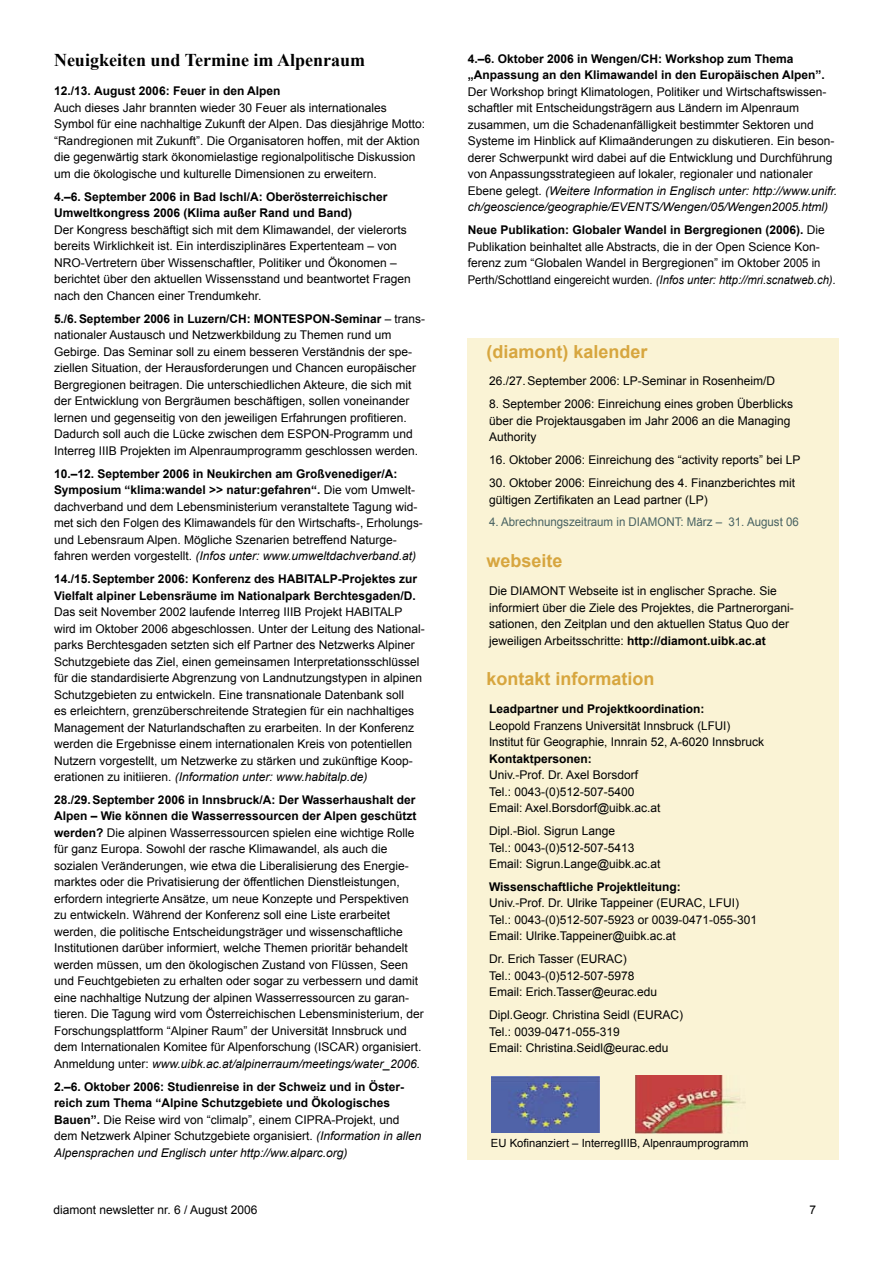
<style>
.page{position:relative;width:893px;height:1263px;background:#fff}
.page>*{position:absolute;margin:0;border:0;box-sizing:border-box;transform-origin:0 0}
.t1{font:700 18px "Arial";color:#d7a63f}
.t2{font:700 18px "Times New Roman";color:#000}
.t3{font:12px/16.5px "Arial";color:#000}
.t4{font:700 12px/16.5px "Arial";color:#000}
.t5{font:12px "Arial";color:#486262;scale:.96 1}
.t6{font:11.25px "Arial";color:#000}
.s1{font-weight:700}
.s2{font-style:italic}
.s3{font-weight:400}
.s4{font-weight:400;font-style:italic}
</style>
<div class="page">
<div style="left:468px;top:338px;width:371px;height:821px;background:#faf3d5"></div>
<img style="left:492px;top:1076px;width:108px;height:57px">
<img style="left:636px;top:1076px;width:109px;height:58px">
<h1 class="t2" style="left:54px;top:48px;width:313px">Neuigkeiten und Termine im Alpenraum</h1>
<p class="t4" style="left:54px;top:83px;width:228px">12./13. August 2006: Feuer in den Alpen</p>
<p class="t3" style="left:54px;top:100px;width:373px">Auch dieses Jahr brannten wieder 30 Feuer als internationales Symbol für eine nachhaltige Zukunft der Alpen. Das diesjährige Motto: “Randregionen mit Zukunft”. Die Organisatoren hoffen, mit der Aktion die gegenwärtig stark ökonomielastige regionalpolitische Diskussion um die ökologische und kulturelle Dimensionen zu erweitern.</p>
<p class="t4" style="left:54px;top:189px;width:335px">4.–6. September 2006 in Bad Ischl/A: Oberösterreichischer<br>Umweltkongress 2006 (Klima außer Rand und Band)</p>
<p class="t3" style="left:54px;top:221px;width:358px">Der Kongress beschäftigt sich mit dem Klimawandel, der vielerorts bereits Wirklichkeit ist. Ein interdisziplinäres Expertenteam – von NRO-Vertretern über Wissenschaftler, Politiker und Ökonomen – berichtet über den aktuellen Wissensstand und beantwortet Fragen nach den Chancen einer Trendumkehr.</p>
<p class="t3" style="left:54px;top:310px;width:372px"><span class="s1">5./6. September 2006 in Luzern/CH: MONTESPON-Seminar</span> – trans&shy;nationaler Austausch und Netzwerkbildung zu Themen rund um Gebirge. Das Seminar soll zu einem besseren Verständnis der spe&shy;ziellen Situation, der Herausforderungen und Chancen europäischer Bergregionen beitragen. Die unterschiedlichen Akteure, die sich mit der Entwicklung von Bergräumen beschäftigen, sollen voneinander lernen und gegenseitig von den jeweiligen Erfahrungen profitieren.<br>Dadurch soll auch die Lücke zwischen dem ESPON-Programm und Interreg IIIB Projekten im Alpenraumprogramm geschlossen werden.</p>
<p class="t3" style="left:54px;top:465px;width:370px"><span class="s1">10.–12. September 2006 in Neukirchen am Großvenediger/A:<br>Symposium “klima:wandel &gt;&gt; natur:gefahren“.</span> Die vom Umwelt&shy;dachverband und dem Lebensministerium veranstaltete Tagung wid&shy;met sich den Folgen des Klimawandels für den Wirtschafts-, Erholungs&shy;und Lebensraum Alpen. Mögliche Szenarien betreffend Naturge&shy;fahren werden vorgestellt. <span class="s2">(Infos unter: www.umweltdachverband.at)</span></p>
<p class="t4" style="left:54px;top:571px;width:365px">14./15. September 2006: Konferenz des HABITALP-Projektes zur<br>Vielfalt alpiner Lebensräume im Nationalpark Berchtesgaden/D.</p>
<p class="t3" style="left:54px;top:604px;width:372px">Das seit November 2002 laufende Interreg IIIB Projekt HABITALP wird im Oktober 2006 abgeschlossen. Unter der Leitung des National&shy;parks Berchtesgaden setzten sich elf Partner des Netzwerks Alpiner Schutzgebiete das Ziel, einen gemeinsamen Interpretationsschlüssel für die standardisierte Abgrenzung von Landnutzungstypen in alpinen Schutzgebieten zu entwickeln. Eine transnationale Datenbank soll<br>es erleichtern, grenzüberschreitende Strategien für ein nachhaltiges Management der Naturlandschaften zu erarbeiten. In der Konferenz werden die Ergebnisse einem internationalen Kreis von potentiellen Nutzern vorgestellt, um Netzwerke zu stärken und zukünftige Koop&shy;erationen zu initiieren. <span class="s2">(Information unter: www.habitalp.de)</span></p>
<p class="t3" style="left:54px;top:791px;width:371px"><span class="s1">28./29. September 2006 in Innsbruck/A: Der Wasserhaushalt der Alpen – Wie können die Wasserressourcen der Alpen geschützt werden?</span> Die alpinen Wasserressourcen spielen eine wichtige Rolle für ganz Europa. Sowohl der rasche Klimawandel, als auch die sozialen Veränderungen, wie etwa die Liberalisierung des Energie&shy;marktes oder die Privatisierung der öffentlichen Dienstleistungen, erfordern integrierte Ansätze, um neue Konzepte und Perspektiven zu entwickeln. Während der Konferenz soll eine Liste erarbeitet werden, die politische Entscheidungsträger und wissenschaftliche Institutionen darüber informiert, welche Themen prioritär behandelt werden müssen, um den ökologischen Zustand von Flüssen, Seen und Feuchtgebieten zu erhalten oder sogar zu verbessern und damit eine nachhaltige Nutzung der alpinen Wasserressourcen zu garan&shy;tieren. Die Tagung wird vom Österreichischen Lebensministerium, der Forschungsplattform “Alpiner Raum” der Universität Innsbruck und dem Internationalen Komitee für Alpenforschung (ISCAR) organisiert.<br>Anmeldung unter: <span class="s2">www.uibk.ac.at/alpinerraum/meetings/water_2006.</span></p>
<p class="t4" style="left:54px;top:1079px;width:369px">2.–6. Oktober 2006: Studienreise in der Schweiz und in Öster&shy;reich zum Thema “Alpine Schutzgebiete und Ökologisches Bauen”. <span class="s3">Die Reise wird von “climalp”, einem CIPRA-Projekt, und dem Netzwerk Alpiner Schutzgebiete organisiert.</span> <span class="s4">(Information in allen Alpensprachen und Englisch unter http://ww.alparc.org)</span></p>
<p class="t4" style="left:468px;top:51px;width:358px">4.–6. Oktober 2006 in Wengen/CH: Workshop zum Thema „Anpassung an den Klimawandel in den Europäischen Alpen”.</p>
<p class="t3" style="left:468px;top:83px;width:371px">Der Workshop bringt Klimatologen, Politiker und Wirtschaftswissen&shy;schaftler mit Entscheidungsträgern aus Ländern im Alpenraum zusammen, um die Schadenanfälligkeit bestimmter Sektoren und Systeme im Hinblick auf Klimaänderungen zu diskutieren. Ein beson&shy;derer Schwerpunkt wird dabei auf die Entwicklung und Durchführung von Anpassungsstrategieen auf lokaler, regionaler und nationaler Ebene gelegt. <span class="s2">(Weitere Information in Englisch unter: http://www.unifr. ch/geoscience/geographie/EVENTS/Wengen/05/Wengen2005.html)</span></p>
<p class="t3" style="left:468px;top:222px;width:370px"><span class="s1">Neue Publikation: Globaler Wandel in Bergregionen (2006).</span> Die Publikation beinhaltet alle Abstracts, die in der Open Science Kon&shy;ferenz zum “Globalen Wandel in Bergregionen” im Oktober 2005 in Perth/Schottland eingereicht wurden. <span class="s2">(Infos unter: http://mri.scnatweb.ch).</span></p>
<h1 class="t1" style="left:486px;top:339px;width:163px">(diamont) kalender</h1>
<p class="t3" style="left:489px;top:373px;width:288px">26./27. September 2006: LP-Seminar in Rosenheim/D</p>
<p class="t3" style="left:489px;top:396px;width:306px">8. September 2006: Einreichung eines groben Überblicks über die Projektausgaben im Jahr 2006 an die Managing<br>Authority</p>
<p class="t3" style="left:489px;top:452px;width:313px">16. Oktober 2006: Einreichung des “activity reports” bei LP</p>
<p class="t3" style="left:489px;top:475px;width:308px">30. Oktober 2006: Einreichung des 4. Finanzberichtes mit gültigen Zertifikaten an Lead partner (LP)</p>
<p class="t5" style="left:489px;top:514px;width:324px">4. Abrechnungszeitraum in DIAMONT: März – 31. August 06</p>
<h1 class="t1" style="left:486px;top:549px;width:78px">webseite</h1>
<p class="t3" style="left:489px;top:583px;width:306px">Die DIAMONT Webseite ist in englischer Sprache. Sie informiert über die Ziele des Projektes, die Partnerorgani&shy;sationen, den Zeitplan und den aktuellen Status Quo der jeweiligen Arbeitsschritte: <span class="s1">http://diamont.uibk.ac.at</span></p>
<h1 class="t1" style="left:486px;top:667px;width:170px">kontakt information</h1>
<p class="t4" style="left:489px;top:701px;width:217px">Leadpartner und Projektkoordination:</p>
<p class="t3" style="left:489px;top:717px;width:277px">Leopold Franzens Universität Innsbruck (LFUI)<br>Institut für Geographie, Innrain 52, A-6020 Innsbruck</p>
<p class="t4" style="left:489px;top:751px;width:104px">Kontaktpersonen:</p>
<p class="t3" style="left:489px;top:767px;width:173px">Univ.-Prof. Dr. Axel Borsdorf<br>Tel.: 0043-(0)512-507-5400<br>Email: Axel.Borsdorf@uibk.ac.at</p>
<p class="t3" style="left:489px;top:823px;width:173px">Dipl.-Biol. Sigrun Lange<br>Tel.: 0043-(0)512-507-5413<br>Email: Sigrun.Lange@uibk.ac.at</p>
<p class="t4" style="left:489px;top:879px;width:193px">Wissenschaftliche Projektleitung:</p>
<p class="t3" style="left:489px;top:895px;width:270px">Univ.-Prof. Dr. Ulrike Tappeiner (EURAC, LFUI)<br>Tel.: 0043-(0)512-507-5923 or 0039-0471-055-301<br>Email: Ulrike.Tappeiner@uibk.ac.at</p>
<p class="t3" style="left:489px;top:951px;width:170px">Dr. Erich Tasser (EURAC)<br>Tel.: 0043-(0)512-507-5978<br>Email: Erich.Tasser@eurac.edu</p>
<p class="t3" style="left:489px;top:1007px;width:196px">Dipl.Geogr. Christina Seidl (EURAC)<br>Tel.: 0039-0471-055-319<br>Email: Christina.Seidl@eurac.edu</p>
<p class="t6" style="left:491px;top:1135px;width:259px">EU Kofinanziert – InterregIIIB, Alpenraumprogramm</p>
<p class="t3" style="left:53px;top:1202px;width:206px">diamont newsletter nr. 6 / August 2006</p>
<p class="t3" style="left:809px;top:1202px;width:8px">7</p>
</div>
